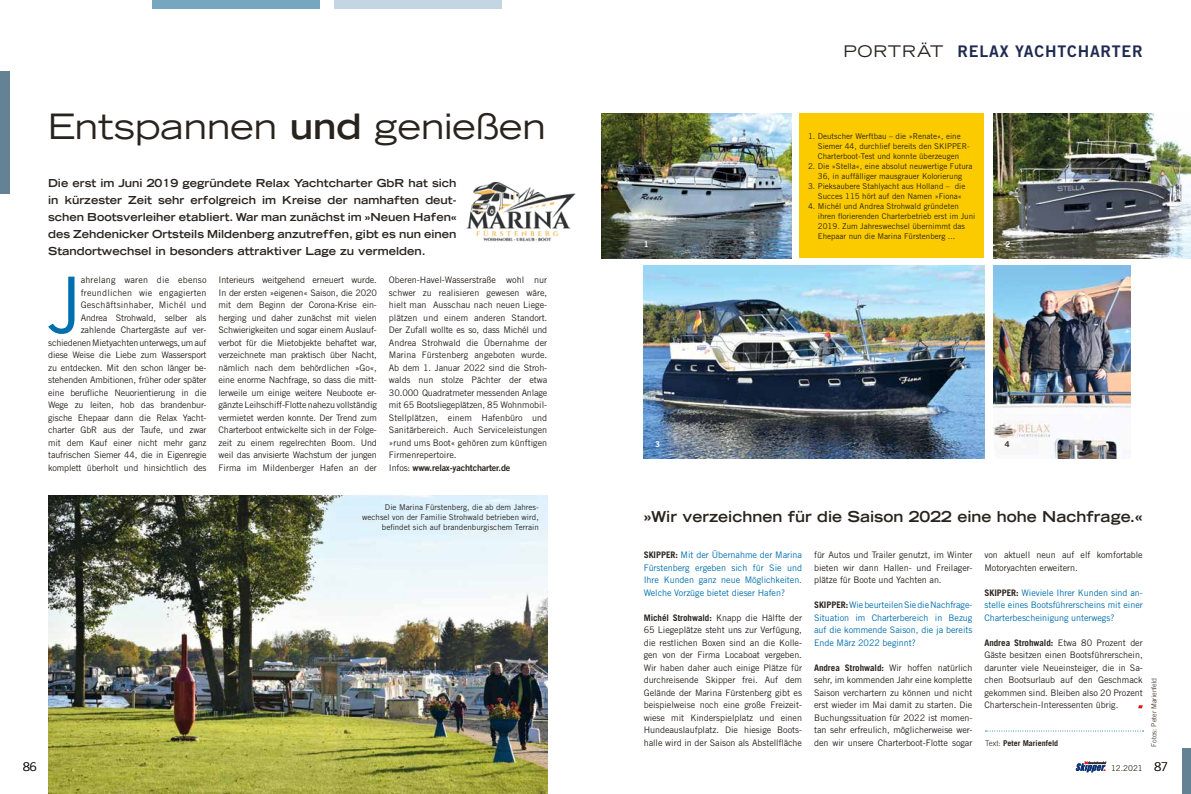
<style>
.page{position:relative;width:1191px;height:794px;background:#fff}
.page>*{position:absolute;margin:0;border:0;box-sizing:border-box;transform-origin:0 0}
.t1{font:78.3px "Trade Gothic LT Std";color:#006fad}
.t2{font:expanded 35px "Trade Gothic LT Std";color:#28231d}
.t3{font:16px "Trade Gothic LT Std Bd 2";letter-spacing:.05em;color:#1f2a52}
.t4{font:700 expanded 15px "Trade Gothic LT Std";color:#28231d}
.t5{font:300 12px "Trade Gothic LT Std";color:#28231d}
.t6{font:700 expanded 11px/17px "Trade Gothic LT Std";color:#28231d;text-align:justify}
.t7{font:9px/12.5px "Trade Gothic LT Std";letter-spacing:-.005em;color:#28231d;text-align:justify}
.t8{font:9px/12.5px "Trade Gothic LT Std";letter-spacing:-.005em;color:#006fad;text-align:justify}
.t9{font:9px "Trade Gothic LT Std Bd 2";letter-spacing:-.02em;color:#28231d}
.t10{font:8px/10px "Trade Gothic LT Std";color:#28231d}
.t11{font:700 8px "Trade Gothic LT Std";color:#28231d}
.t12{font:8px "Trade Gothic LT Std Bd 2";color:#fff}
.t13{font:8px "Trade Gothic LT Std Bd 2";color:#28231d}
.t14{font:300 7px "Trade Gothic LT Std";color:#28231d}
.s1{font-weight:700}
.s2{font-family:"Trade Gothic LT Std"}
.s3{font-family:"Trade Gothic LT Std";font-stretch:expanded;color:#28231d}
.s4{font-weight:700;color:#28231d}
.s5{font-weight:300}
.s6{font-weight:300;font-size:12px}
</style>
<div class="page">
<img style="left:48px;top:496px;width:499px;height:298px">
<svg style="left:1138px;top:705px;width:4px;height:3px"></svg>
<svg style="left:985px;top:730px;width:158px;height:1px"></svg>
<img style="left:643px;top:265px;width:342px;height:193px">
<img style="left:993px;top:265px;width:137px;height:193px">
<div style="left:799px;top:113px;width:185px;height:145px;background:#fbcb00"></div>
<img style="left:602px;top:113px;width:189px;height:145px">
<img style="left:993px;top:113px;width:198px;height:145px">
<img style="left:466px;top:181px;width:110px;height:61px">
<svg style="left:1075px;top:761px;width:31px;height:11px"></svg>
<div style="left:152px;top:0;width:168px;height:9px;background:#77a6c1"></div>
<div style="left:0;top:71px;width:10px;height:122px;background:#638294"></div>
<div style="left:1182px;top:748px;width:9px;height:46px;background:#638294"></div>
<div style="left:334px;top:0;width:168px;height:9px;background:#c5d6e3"></div>
<h2 class="t2" style="left:48px;top:103px;width:499px">Entspannen <span class="s1">und</span> genießen</h2>
<p class="t6" style="left:48px;top:174px;width:410px">Die erst im Juni 2019 gegründete Relax Yachtcharter GbR hat sich in kürzester Zeit sehr erfolgreich im Kreise der namhaften deut&shy;schen Bootsverleiher etabliert. War man zunächst im »Neuen Hafen« des Zehdenicker Ortsteils Mildenberg anzutreffen, gibt es nun einen Standortwechsel in besonders attraktiver Lage zu vermelden.</p>
<p class="t7" style="left:48px;top:273px;width:160px;text-align:right">ahrelang waren die ebenso freundlichen wie engagierten Geschäftsinhaber, Michél und<br>Andrea Strohwald, selber als zahlende Chartergäste auf ver&shy;schiedenen Mietyachten unterwegs, um auf diese Weise die Liebe zum Wassersport zu entdecken. Mit den schon länger be&shy;stehenden Ambitionen, früher oder später eine berufliche Neuorientierung in die Wege zu leiten, hob das brandenbur&shy;gische Ehepaar dann die Relax Yacht&shy;charter GbR aus der Taufe, und zwar mit dem Kauf einer nicht mehr ganz taufrischen Siemer 44, die in Eigenregie komplett überholt und hinsichtlich des</p>
<p class="t7" style="left:218px;top:273px;width:160px">Interieurs weitgehend erneuert wurde.<br>In der ersten »eigenen« Saison, die 2020 mit dem Beginn der Corona-Krise ein&shy;herging und daher zunächst mit vielen Schwierigkeiten und sogar einem Auslauf&shy;verbot für die Mietobjekte behaftet war, verzeichnete man praktisch über Nacht, nämlich nach dem behördlichen »Go«, eine enorme Nachfrage, so dass die mitt&shy;lerweile um einige weitere Neuboote er&shy;gänzte Leihschiff-Flotte nahezu vollständig vermietet werden konnte. Der Trend zum Charterboot entwickelte sich in der Folge&shy;zeit zu einem regelrechten Boom. Und weil das anvisierte Wachstum der jungen Firma im Mildenberger Hafen an der</p>
<p class="t7" style="left:389px;top:273px;width:160px">Oberen-Havel-Wasserstraße wohl nur schwer zu realisieren gewesen wäre, hielt man Ausschau nach neuen Liege&shy;plätzen und einem anderen Standort.<br>Der Zufall wollte es so, dass Michél und Andrea Strohwald die Übernahme der Marina Fürstenberg angeboten wurde.<br>Ab dem 1. Januar 2022 sind die Stroh&shy;walds nun stolze Pächter der etwa 30.000 Quadratmeter messenden Anlage mit 65 Bootsliegeplätzen, 85 Wohnmobil-Stellplätzen, einem Hafenbüro und Sanitärbereich. Auch Serviceleistungen »rund ums Boot« gehören zum künftigen Firmenrepertoire.</p>
<h1 class="t1" style="left:48px;top:258px;width:36px">J</h1>
<p class="t9" style="left:389px;top:462px;width:123px"><span class="s2">Infos:</span> www.relax-yachtcharter.de</p>
<p class="t10" style="left:362px;top:502px;width:178px;text-align:right">Die Marina Fürstenberg, die ab dem Jahres&shy;wechsel von der Familie Strohwald betrieben wird, befindet sich auf brandenburgischem Terrain</p>
<h3 class="t3" style="left:843px;top:42px;width:301px"><span class="s3">PORTRÄT</span> RELAX YACHTCHARTER</h3>
<p class="t10" style="left:818px;top:131px;width:153px;text-indent:-10px">1. Deutscher Werftbau – die »Renate«, eine<br>Siemer 44, durchlief bereits den SKIPPER-<br>Charterboot-Test und konnte überzeugen</p>
<p class="t10" style="left:808px;top:161px;width:166px;text-align:center">2. Die »Stella«, eine absolut neuwertige Futura<br>36, in auffälliger mausgrauer Kolorierung</p>
<p class="t10" style="left:818px;top:181px;width:149px;text-indent:-10px">3. Pieksaubere Stahlyacht aus Holland – die<br>Succes 115 hört auf den Namen »Fiona«</p>
<p class="t10" style="left:818px;top:201px;width:159px;text-indent:-10px">4. Michél und Andrea Strohwald gründeten ihren florierenden Charterbetrieb erst im Juni 2019. Zum Jahreswechsel übernimmt das Ehepaar nun die Marina Fürstenberg ...</p>
<p class="t12" style="left:643px;top:239px;width:6px">1</p>
<p class="t12" style="left:1005px;top:239px;width:6px">2</p>
<p class="t12" style="left:655px;top:439px;width:6px">3</p>
<p class="t13" style="left:1005px;top:439px;width:6px">4</p>
<h3 class="t4" style="left:643px;top:506px;width:500px">»Wir verzeichnen für die Saison 2022 eine hohe Nachfrage.«</h3>
<p class="t8" style="left:643px;top:548px;width:160px"><span class="s4">SKIPPER:</span> Mit der Übernahme der Marina Fürstenberg ergeben sich für Sie und Ihre Kunden ganz neue Möglichkeiten.<br>Welche Vorzüge bietet dieser Hafen?</p>
<p class="t7" style="left:643px;top:611px;width:160px"><span class="s1">Michél Strohwald:</span> Knapp die Hälfte der 65 Liegeplätze steht uns zur Verfügung, die restlichen Boxen sind an die Kolle&shy;gen von der Firma Locaboat vergeben.<br>Wir haben daher auch einige Plätze für durchreisende Skipper frei. Auf dem Gelände der Marina Fürstenberg gibt es beispielweise noch eine große Freizeit&shy;wiese mit Kinderspielplatz und einen Hundeauslaufplatz. Die hiesige Boots&shy;halle wird in der Saison als Abstellfläche</p>
<p class="t7" style="left:814px;top:548px;width:160px">für Autos und Trailer genutzt, im Winter bieten wir dann Hallen- und Freilager&shy;plätze für Boote und Yachten an.</p>
<p class="t8" style="left:814px;top:598px;width:160px"><span class="s4">SKIPPER:</span> Wie beurteilen Sie die Nachfrage-Situation im Charterbereich in Bezug auf die kommende Saison, die ja bereits Ende März 2022 beginnt?</p>
<p class="t7" style="left:814px;top:661px;width:160px"><span class="s1">Andrea Strohwald:</span> Wir hoffen natürlich sehr, im kommenden Jahr eine komplette Saison verchartern zu können und nicht erst wieder im Mai damit zu starten. Die Buchungssituation für 2022 ist momen&shy;tan sehr erfreulich, möglicherweise wer&shy;den wir unsere Charterboot-Flotte sogar</p>
<p class="t7" style="left:984px;top:548px;width:160px">von aktuell neun auf elf komfortable<br>Motoryachten erweitern.</p>
<p class="t8" style="left:984px;top:586px;width:160px"><span class="s4">SKIPPER:</span> Wieviele Ihrer Kunden sind an&shy;stelle eines Bootsführerscheins mit einer Charterbescheinigung unterwegs?</p>
<p class="t7" style="left:984px;top:636px;width:160px"><span class="s1">Andrea Strohwald:</span> Etwa 80 Prozent der Gäste besitzen einen Bootsführerschein, darunter viele Neueinsteiger, die in Sa&shy;chen Bootsurlaub auf den Geschmack gekommen sind. Bleiben also 20 Prozent Charterschein-Interessenten übrig.</p>
<p class="t11" style="left:985px;top:738px;width:75px"><span class="s5">Text:</span> Peter Marienfeld</p>
<p class="t14" style="left:1150px;top:746px;width:70px;rotate:-90deg">Fotos: Peter Marienfeld</p>
<h3 class="t5" style="left:23px;top:759px;width:15px">86</h3>
<p class="t10" style="left:1111px;top:763px;width:58px">12.2021 <span class="s6">87</span></p>
</div>
